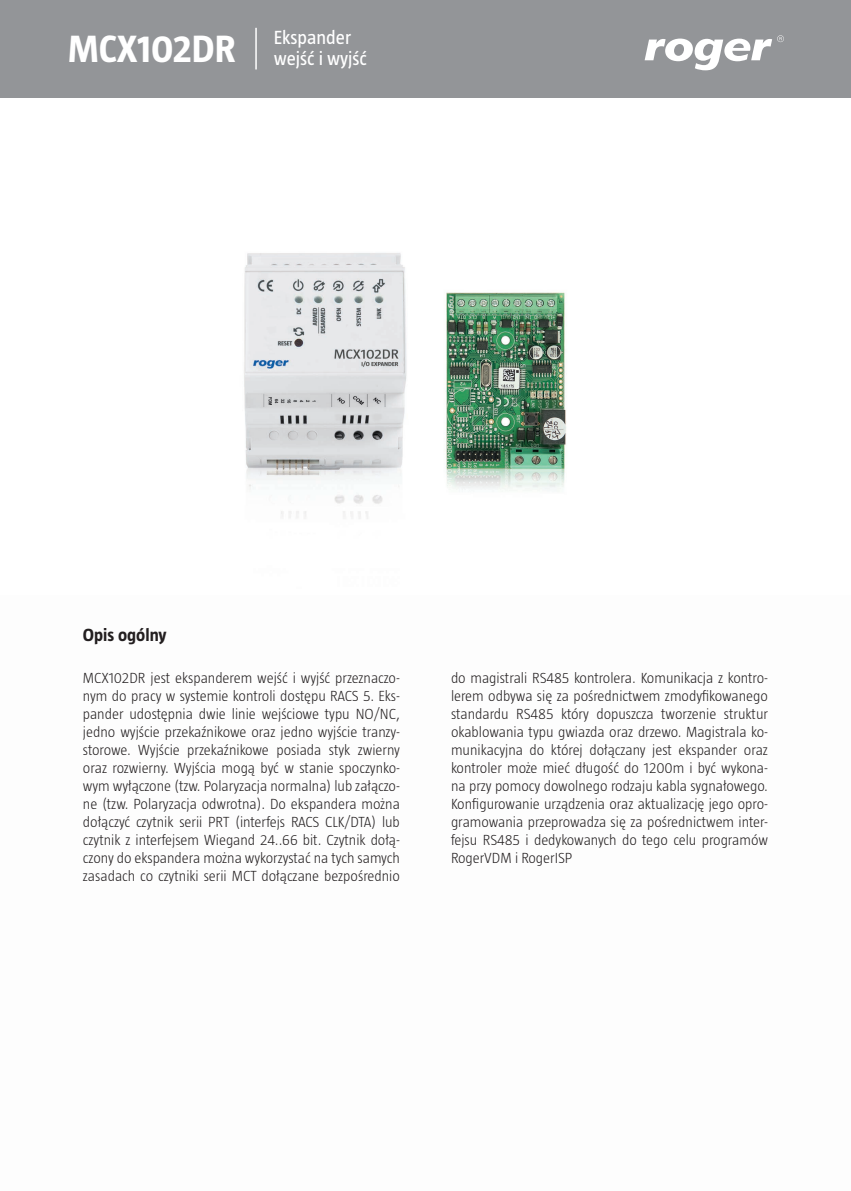
<style>
.page{position:relative;width:851px;height:1191px;background:#fff}
.page>*{position:absolute;margin:0;border:0;box-sizing:border-box;transform-origin:0 0}
.t1{font:700 39px "Taz";color:#fff}
.t2{font:19.5px/21px "Taz";color:#fff}
.t3{font:700 18px "Taz";color:#231f20}
.t4{font:300 15px/18px "Taz";color:#231f20;text-align:justify}
</style>
<div class="page">
<div style="left:0;top:0;width:850px;height:98px;background:#939598"></div>
<svg style="left:644px;top:35px;width:139px;height:35px"></svg>
<hr style="left:255px;top:28px;width:2px;height:41px;background:#fff">
<img style="left:244px;top:253px;width:163px;height:266px">
<img style="left:445px;top:292px;width:121px;height:198px">
<h1 class="t1" style="left:68px;top:27px;width:169px">MCX102DR</h1>
<h2 class="t2" style="left:274px;top:26px;width:94px">Ekspander wejść i wyjść</h2>
<p class="t3" style="left:83px;top:624px;width:85px">Opis ogólny</p>
<p class="t4" style="left:83px;top:668px;width:318px">MCX102DR jest ekspanderem wejść i wyjść przeznaczo&shy;nym do pracy w systemie kontroli dostępu RACS 5. Eks&shy;pander udostępnia dwie linie wejściowe typu NO/NC, jedno wyjście przekaźnikowe oraz jedno wyjście tranzy&shy;storowe. Wyjście przekaźnikowe posiada styk zwierny oraz rozwierny. Wyjścia mogą być w stanie spoczynko&shy;wym wyłączone (tzw. Polaryzacja normalna) lub załączo&shy;ne (tzw. Polaryzacja odwrotna). Do ekspandera można dołączyć czytnik serii PRT (interfejs RACS CLK/DTA) lub czytnik z interfejsem Wiegand 24..66 bit. Czytnik dołą&shy;czony do ekspandera można wykorzystać na tych samych zasadach co czytniki serii MCT dołączane bezpośrednio</p>
<p class="t4" style="left:451px;top:668px;width:318px">do magistrali RS485 kontrolera. Komunikacja z kontro&shy;lerem odbywa się za pośrednictwem zmodyfikowanego standardu RS485 który dopuszcza tworzenie struktur okablowania typu gwiazda oraz drzewo. Magistrala ko&shy;munikacyjna do której dołączany jest ekspander oraz kontroler może mieć długość do 1200m i być wykona&shy;na przy pomocy dowolnego rodzaju kabla sygnałowego.<br>Konfigurowanie urządzenia oraz aktualizację jego opro&shy;gramowania przeprowadza się za pośrednictwem inter&shy;fejsu RS485 i dedykowanych do tego celu programów RogerVDM i RogerISP</p>
</div>
